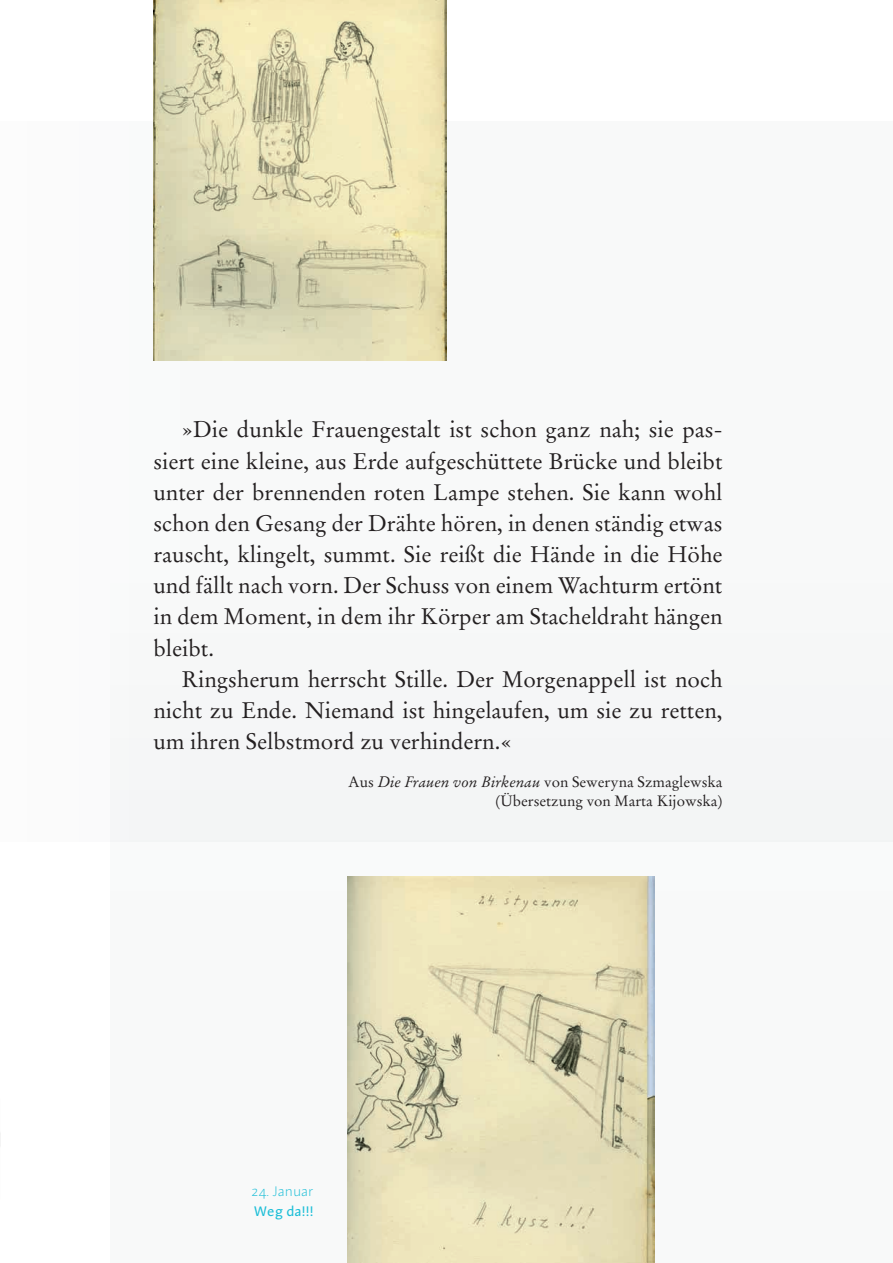
<style>
.page{position:relative;width:893px;height:1263px;background:#fff}
.page>*{position:absolute;margin:0;border:0;box-sizing:border-box;transform-origin:0 0}
.t1{font:22.5px/31.2px "Stempel Garamond LT Pro";color:#231f20;text-align:justify}
.t2{font:15px/19px "Stempel Garamond LT Pro";color:#231f20;text-align:right}
.t3{font:200 14.25px "Linotype Aroma";color:#1cbed7}
.t4{font:14.25px "Linotype Aroma";color:#1cbed7}
.s1{font-style:italic}
</style>
<div class="page">
<img style="left:0;top:1133px;width:1px;height:13px">
<div style="left:0;top:121px;width:893px;height:721px;background:#f8f9f9"></div>
<div style="left:111px;top:381px;width:782px;height:882px;background:#f8f9f9"></div>
<img style="left:153px;top:0;width:294px;height:361px">
<img style="left:348px;top:876px;width:307px;height:387px">
<p class="t1" style="left:153px;top:414px;width:571px;text-indent:29px">»Die dunkle Frauengestalt ist schon ganz nah; sie pas&shy;siert eine kleine, aus Erde aufgeschüttete Brücke und bleibt unter der brennenden roten Lampe stehen. Sie kann wohl schon den Gesang der Drähte hören, in denen ständig etwas rauscht, klingelt, summt. Sie reißt die Hände in die Höhe und fällt nach vorn. Der Schuss von einem Wachturm ertönt in dem Moment, in dem ihr Körper am Stacheldraht hängen bleibt.</p>
<p class="t1" style="left:153px;top:663px;width:571px;text-indent:29px">Ringsherum herrscht Stille. Der Morgenappell ist noch nicht zu Ende. Niemand ist hingelaufen, um sie zu retten, um ihren Selbstmord zu verhindern.«</p>
<p class="t2" style="left:348px;top:772px;width:376px">Aus <span class="s1">Die Frauen von Birkenau</span> von Seweryna Szmaglewska (Übersetzung von Marta Kijowska)</p>
<p class="t3" style="left:251px;top:1183px;width:64px">24. Januar</p>
<p class="t4" style="left:254px;top:1202px;width:61px">Weg da!!!</p>
</div>
